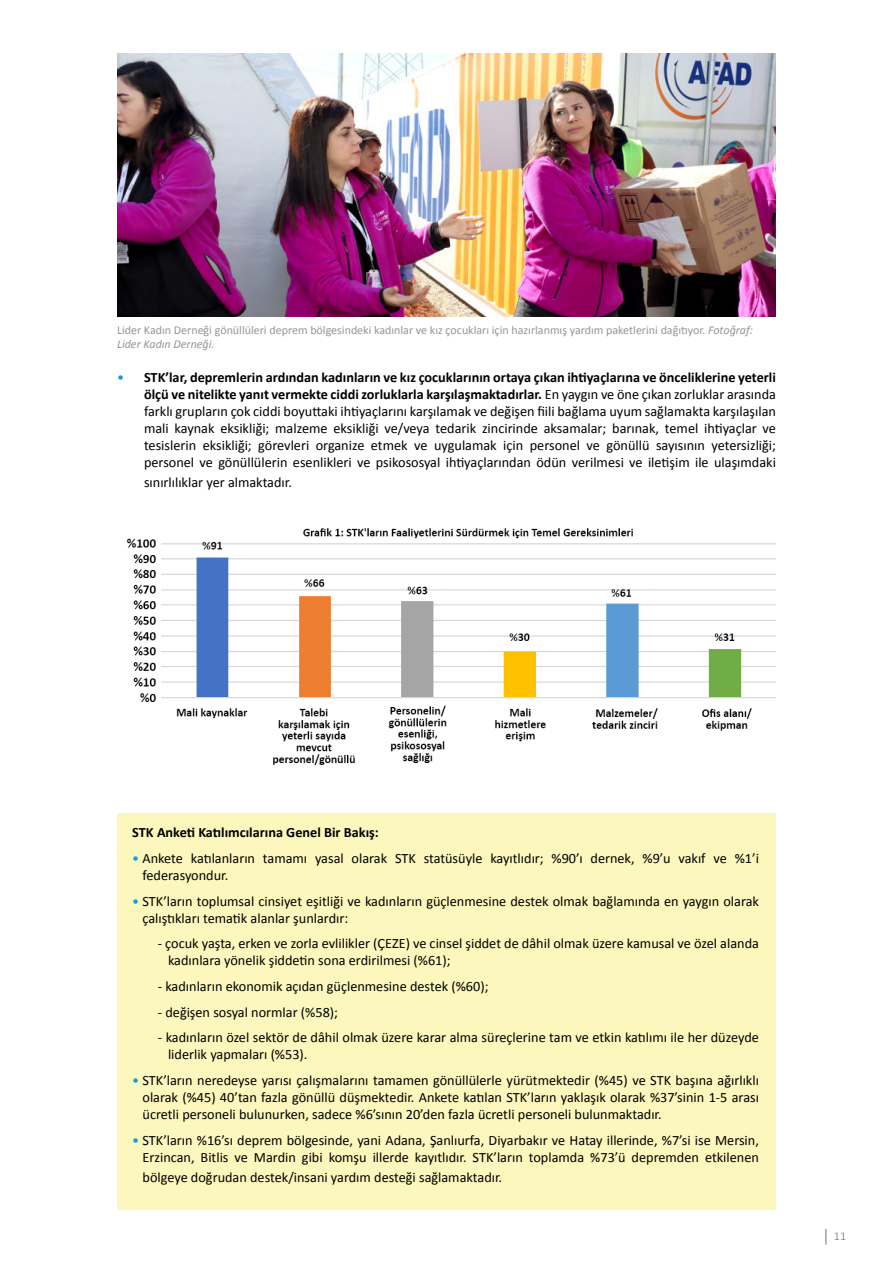
<style>
.page{position:relative;width:893px;height:1263px;background:#fff}
.page>*{position:absolute;margin:0;border:0;box-sizing:border-box;transform-origin:0 0}
.t1{font:14.25px/17.1px "Calibri";color:#000}
.t2{font:700 14.25px "Calibri";color:#000}
.t3{font:12px/14.4px "Calibri";color:#939598}
.t4{font:300 12px "Calibri";color:#6d6e71}
.s1{font-style:italic}
.s2{color:#179bd7}
.s3{font-weight:700}
</style>
<div class="page">
<svg style="left:825px;top:1229px;width:1px;height:15px"></svg>
<div style="left:117px;top:813px;width:659px;height:396px;background:#fcf7bc"></div>
<img style="left:118px;top:54px;width:658px;height:262px">
<img style="left:127px;top:528px;width:649px;height:237px">
<p class="t3" style="left:117px;top:322px;width:637px">Lider Kadın Derneği gönüllüleri deprem bölgesindeki kadınlar ve kız çocukları için hazırlanmış yardım paketlerini dağıtıyor. <span class="s1">Fotoğraf:<br>Lider Kadın Derneği.</span></p>
<p class="t1" style="left:144px;top:368px;width:633px;text-align:justify;text-indent:-27px"><span class="s2">•</span> <span class="s3">STK’lar, depremlerin ardından kadınların ve kız çocuklarının ortaya çıkan ihtiyaçlarına ve önceliklerine yeterli ölçü ve nitelikte yanıt vermekte ciddi zorluklarla karşılaşmaktadırlar.</span> En yaygın ve öne çıkan zorluklar arasında farklı grupların çok ciddi boyuttaki ihtiyaçlarını karşılamak ve değişen fiili bağlama uyum sağlamakta karşılaşılan mali kaynak eksikliği; malzeme eksikliği ve/veya tedarik zincirinde aksamalar; barınak, temel ihtiyaçlar ve tesislerin eksikliği; görevleri organize etmek ve uygulamak için personel ve gönüllü sayısının yetersizliği; personel ve gönüllülerin esenlikleri ve psikososyal ihtiyaçlarından ödün verilmesi ve iletişim ile ulaşımdaki</p>
<p class="t1" style="left:144px;top:473px;width:149px">sınırlılıklar yer almaktadır.</p>
<p class="t2" style="left:132px;top:822px;width:248px">STK Anketi Katılımcılarına Genel Bir Bakış:</p>
<p class="t1" style="left:143px;top:849px;width:618px;text-indent:-10px"><span class="s2">•</span> Ankete katılanların tamamı yasal olarak STK statüsüyle kayıtlıdır; %90’ı dernek, %9’u vakıf ve %1’i federasyondur.</p>
<p class="t1" style="left:143px;top:892px;width:618px;text-indent:-10px"><span class="s2">•</span> STK’ların toplumsal cinsiyet eşitliği ve kadınların güçlenmesine destek olmak bağlamında en yaygın olarak çalıştıkları tematik alanlar şunlardır:</p>
<p class="t1" style="left:168px;top:934px;width:592px;text-indent:-10px">- çocuk yaşta, erken ve zorla evlilikler (ÇEZE) ve cinsel şiddet de dâhil olmak üzere kamusal ve özel alanda kadınlara yönelik şiddetin sona erdirilmesi (%61);</p>
<p class="t1" style="left:158px;top:977px;width:332px">- kadınların ekonomik açıdan güçlenmesine destek (%60);</p>
<p class="t1" style="left:158px;top:1003px;width:182px">- değişen sosyal normlar (%58);</p>
<p class="t1" style="left:168px;top:1028px;width:592px;text-indent:-10px">- kadınların özel sektör de dâhil olmak üzere karar alma süreçlerine tam ve etkin katılımı ile her düzeyde liderlik yapmaları (%53).</p>
<p class="t1" style="left:143px;top:1071px;width:618px;text-align:justify;text-indent:-10px"><span class="s2">•</span> STK’ların neredeyse yarısı çalışmalarını tamamen gönüllülerle yürütmektedir (%45) ve STK başına ağırlıklı olarak (%45) 40’tan fazla gönüllü düşmektedir. Ankete katılan STK’ların yaklaşık olarak %37’sinin 1-5 arası ücretli personeli bulunurken, sadece %6’sının 20’den fazla ücretli personeli bulunmaktadır.</p>
<p class="t1" style="left:132px;top:1131px;width:628px;text-align:right"><span class="s2">•</span> STK’ların %16’sı deprem bölgesinde, yani Adana, Şanlıurfa, Diyarbakır ve Hatay illerinde, %7’si ise Mersin,<br>Erzincan, Bitlis ve Mardin gibi komşu illerde kayıtlıdır. STK’ların toplamda %73’ü depremden etkilenen</p>
<p class="t1" style="left:143px;top:1167px;width:361px">bölgeye doğrudan destek/insani yardım desteği sağlamaktadır.</p>
<p class="t4" style="left:834px;top:1229px;width:14px">11</p>
</div>
